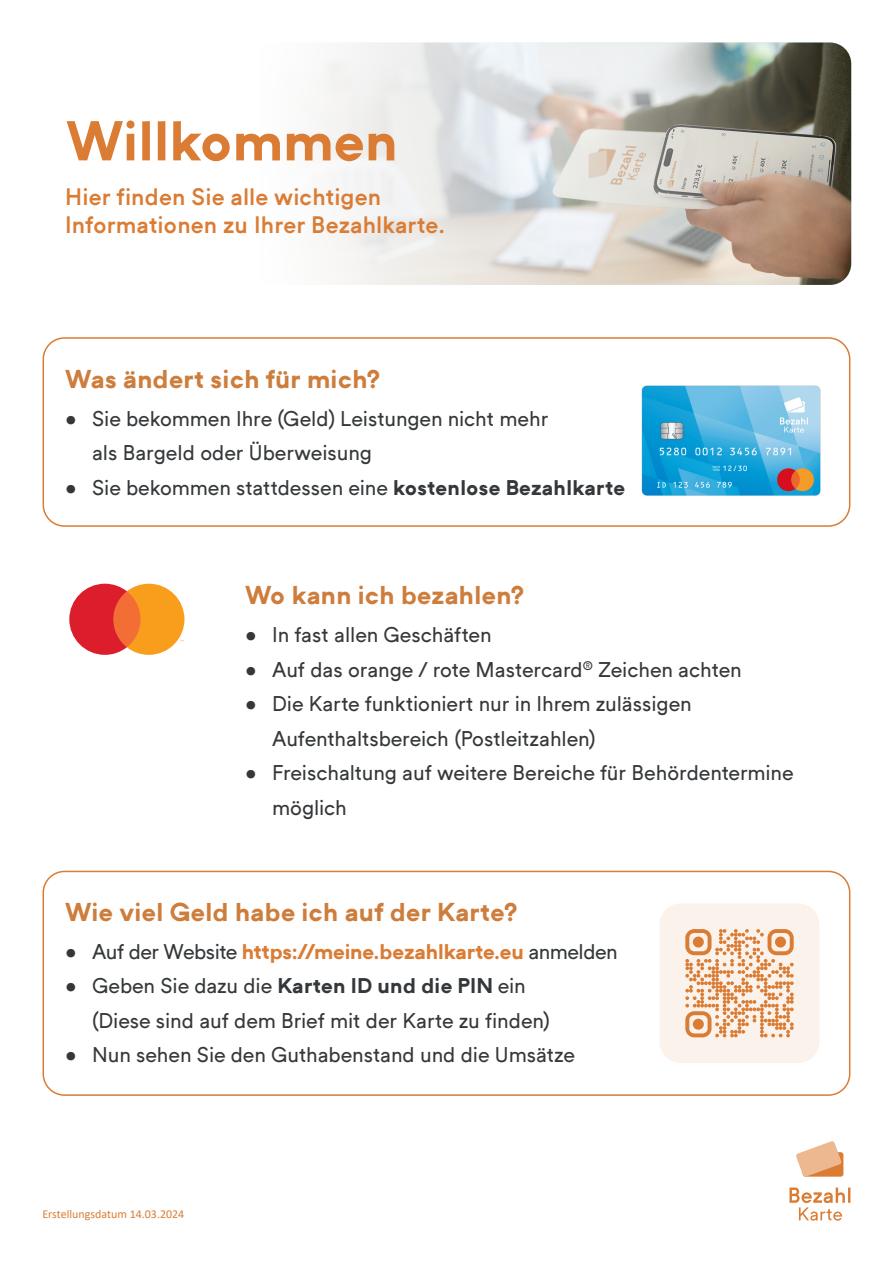
<style>
.page{position:relative;width:893px;height:1263px;background:#fff}
.page>*{position:absolute;margin:0;border:0;box-sizing:border-box;transform-origin:0 0}
.t1{font:900 55.2px "Josala";letter-spacing:-.005em;color:#da7c34}
.t2{font:900 25.5px "Josala";letter-spacing:.01em;color:#cd7d3c}
.t3{font:500 23.4px/28.2px "Josala";letter-spacing:.005em;color:#da7c34}
.t4{font:21px/34.5px "Josala";letter-spacing:-.005em;color:#35383a}
.t5{font:900 21px "Josala";letter-spacing:-.01em;color:#da7c34}
.t6{font:12px "Calibri";color:#da7c34}
.s1{font-weight:900}
.s2{font-weight:400;color:#35383a}
</style>
<div class="page">
<svg style="left:312px;top:42px;width:539px;height:243px"></svg>
<div style="left:43px;top:871px;width:807px;height:225px;border:2px solid #da7c34;border-radius:21px"></div>
<div style="left:43px;top:337px;width:807px;height:190px;border:2px solid #da7c34;border-radius:21px"></div>
<svg style="left:69px;top:584px;width:115px;height:71px;background:#ee7948"></svg>
<img style="left:641px;top:385px;width:180px;height:111px">
<svg style="left:789px;top:1187px;width:61px;height:34px"></svg>
<div style="left:803px;top:1152px;width:40px;height:25px;background:#da7c34;border-radius:3px"></div>
<svg style="left:796px;top:1141px;width:46px;height:36px"></svg>
<svg style="left:659px;top:903px;width:160px;height:160px;background:#f4dcca"></svg>
<h1 class="t1" style="left:66px;top:112px;width:333px">Willkommen</h1>
<p class="t3" style="left:65px;top:183px;width:382px">Hier finden Sie alle wichtigen<br>Informationen zu Ihrer Bezahlkarte.</p>
<p class="t2" style="left:65px;top:366px;width:317px">Was ändert sich für mich?</p>
<p class="t4" style="left:92px;top:402px;width:458px;text-indent:-27px">• Sie bekommen Ihre (Geld) Leistungen nicht mehr als Bargeld oder Überweisung</p>
<p class="t4" style="left:65px;top:471px;width:562px">• Sie bekommen stattdessen eine <span class="s1">kostenlose Bezahlkarte</span></p>
<p class="t2" style="left:245px;top:582px;width:281px">Wo kann ich bezahlen?</p>
<p class="t4" style="left:245px;top:618px;width:248px">• In fast allen Geschäften</p>
<p class="t4" style="left:245px;top:653px;width:498px">• Auf das orange / rote Mastercard<sup>®</sup> Zeichen achten</p>
<p class="t4" style="left:272px;top:687px;width:421px;text-indent:-27px">• Die Karte funktioniert nur in Ihrem zulässigen<br>Aufenthaltsbereich (Postleitzahlen)</p>
<p class="t4" style="left:272px;top:756px;width:523px;text-indent:-27px">• Freischaltung auf weitere Bereiche für Behördentermine möglich</p>
<p class="t2" style="left:65px;top:898px;width:454px">Wie viel Geld habe ich auf der Karte?</p>
<p class="t5" style="left:65px;top:940px;width:554px"><span class="s2">• Auf der Website</span> https://meine.bezahlkarte.eu <span class="s2">anmelden</span></p>
<p class="t4" style="left:92px;top:969px;width:459px;text-indent:-27px">• Geben Sie dazu die <span class="s1">Karten ID und die PIN</span> ein (Diese sind auf dem Brief mit der Karte zu finden)</p>
<p class="t4" style="left:65px;top:1038px;width:511px">• Nun sehen Sie den Guthabenstand und die Umsätze</p>
<p class="t6" style="left:42px;top:1206px;width:143px">Erstellungsdatum 14.03.2024</p>
</div>
